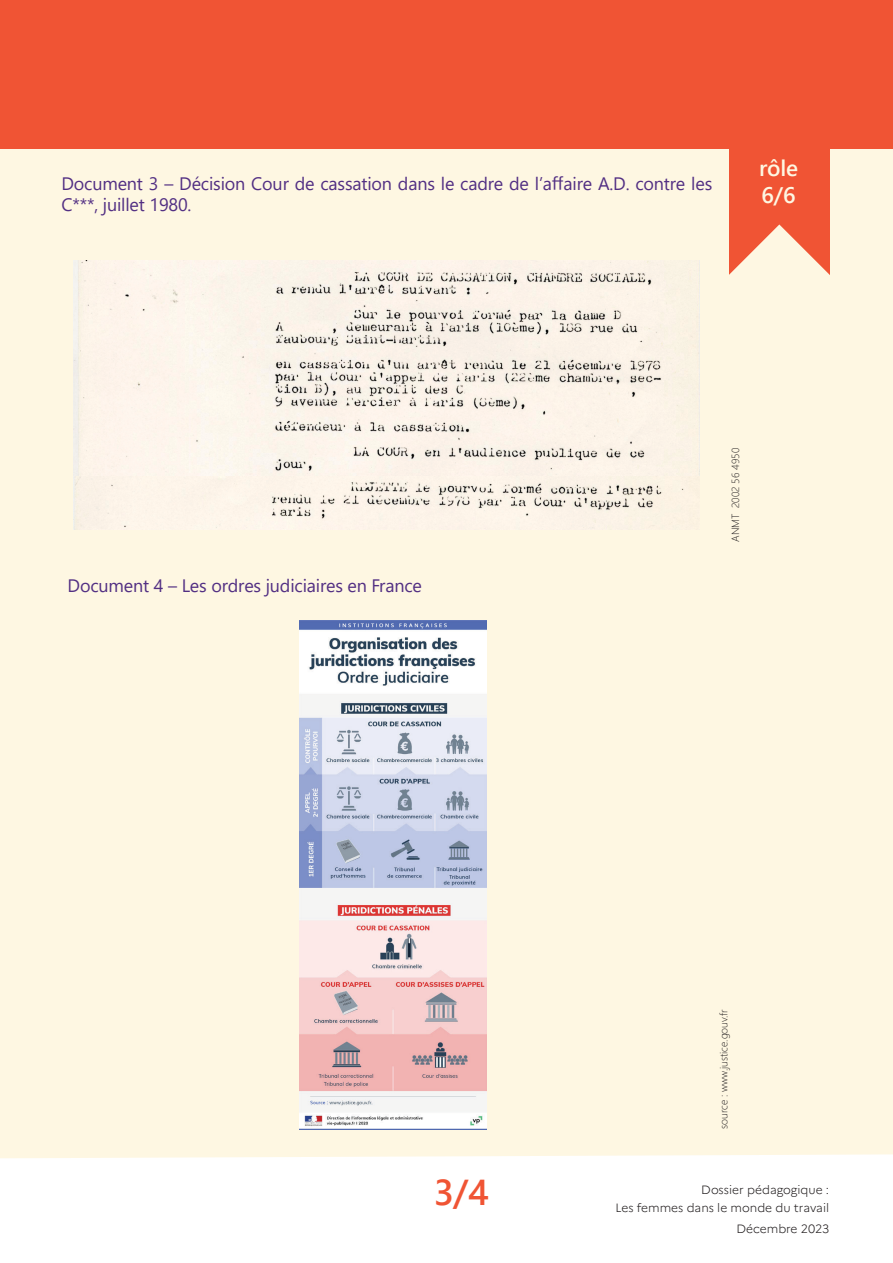
<style>
.page{position:relative;width:893px;height:1263px;background:#fff}
.page>*{position:absolute;margin:0;border:0;box-sizing:border-box;transform-origin:0 0}
.t1{font:700 36px "Yu Gothic UI";color:#f05434}
.t2{font:700 22.5px/27px "Yu Gothic UI";color:#fef7e2}
.t3{font:18px/21.6px "Yu Gothic UI";letter-spacing:-.01em;color:#522f83}
.t4{font:300 12px/18px "Marianne";color:#231f20;text-align:right}
.t5{font:300 10.5px "Yu Gothic UI";color:#231f20}
</style>
<div class="page">
<div style="left:0;top:149px;width:893px;height:1009px;background:#fef7e2"></div>
<div style="left:0;top:0;width:893px;height:149px;background:#f05434"></div>
<div style="left:729px;top:147px;width:100px;height:129px;background:#f05434"></div>
<svg style="left:723px;top:224px;width:112px;height:112px"></svg>
<img style="left:74px;top:261px;width:626px;height:268px">
<img style="left:300px;top:621px;width:186px;height:508px">
<p class="t3" style="left:61px;top:170px;width:652px">Document 3 – Décision Cour de cassation dans le cadre de l’affaire A.D. contre les<br>C***, juillet 1980.</p>
<p class="t2" style="left:759px;top:155px;width:40px">rôle<br>6/6</p>
<p class="t3" style="left:68px;top:572px;width:356px">Document 4 – Les ordres judiciaires en France</p>
<p class="t5" style="left:725px;top:542px;width:95px;rotate:-90deg">ANMT 2002 56 4950</p>
<p class="t5" style="left:714px;top:1129px;width:121px;rotate:-90deg">source : www.justice.gouv.fr</p>
<h1 class="t1" style="left:434px;top:1171px;width:56px">3/4</h1>
<p class="t4" style="left:615px;top:1179px;width:215px">Dossier pédagogique :<br>Les femmes dans le monde du travail</p>
<p class="t4" style="left:736px;top:1219px;width:94px">Décembre 2023</p>
</div>
